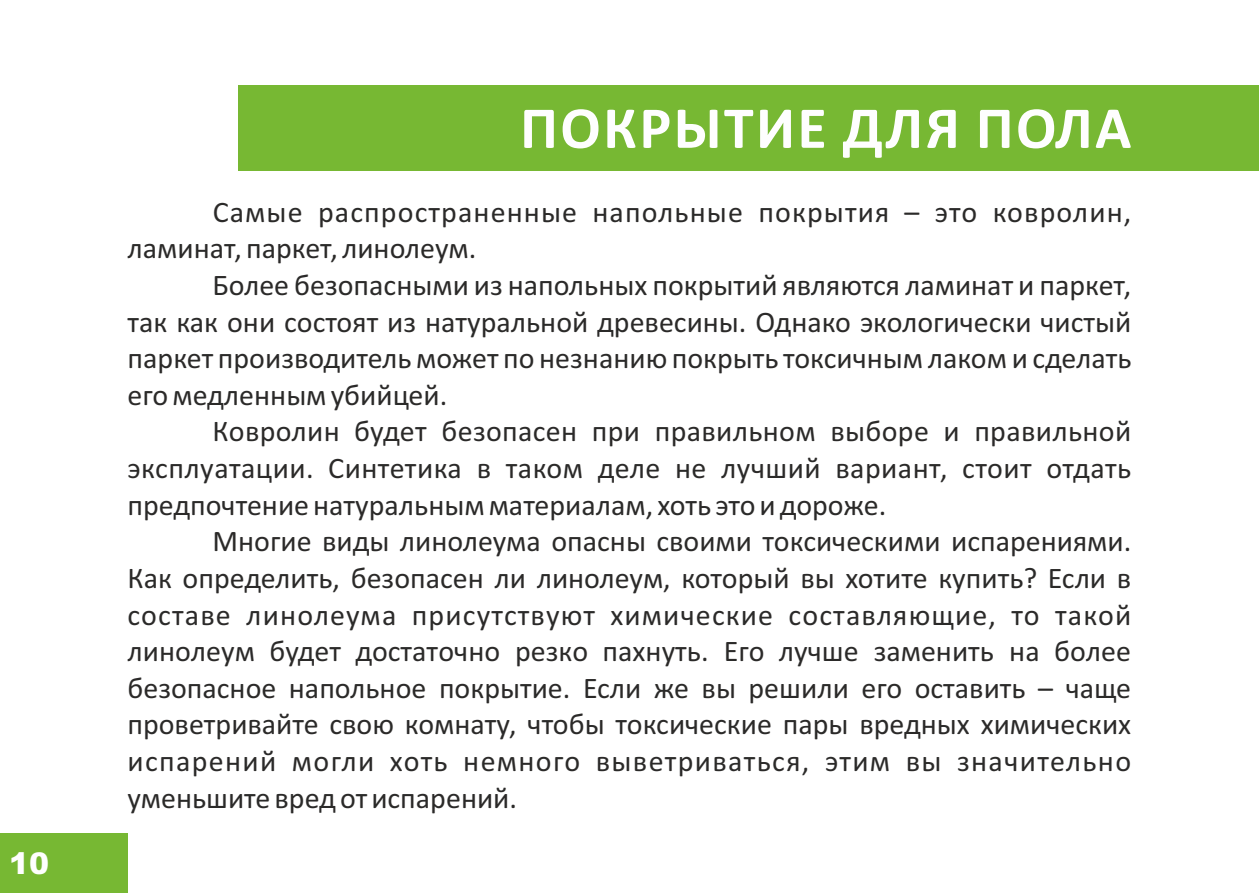
<style>
.page{position:relative;width:1259px;height:893px;background:#fff}
.page>*{position:absolute;margin:0;border:0;box-sizing:border-box;transform-origin:0 0}
.t1{font:700 60px "Calibri";letter-spacing:.04em;color:#fefefe}
.t2{font:30px/36.6px "Calibri";color:#2b2a29;text-align:justify}
.t3{font:30px/36.6px "Calibri";letter-spacing:.035em;color:#2b2a29}
.t4{font:900 30px "Arial";color:#fefefe}
</style>
<div class="page">
<div style="left:238px;top:85px;width:1021px;height:85px;background:#77b833"></div>
<div style="left:0;top:833px;width:128px;height:60px;background:#77b833"></div>
<p class="t4" style="left:9px;top:852px;width:42px">10</p>
<h1 class="t1" style="left:520px;top:103px;width:613px">ПОКРЫТИЕ ДЛЯ ПОЛА</h1>
<p class="t3" style="left:128px;top:196px;width:1005px;text-indent:85px">Самые распространенные напольные покрытия – это ковролин, ламинат, паркет, линолеум.</p>
<p class="t2" style="left:128px;top:269px;width:1005px;text-indent:85px">Более безопасными из напольных покрытий являются ламинат и паркет, так как они состоят из натуральной древесины. Однако экологически чистый паркет производитель может по незнанию покрыть токсичным лаком и сделать его медленным убийцей.</p>
<p class="t2" style="left:127px;top:416px;width:1005px;text-indent:85px">Ковролин будет безопасен при правильном выборе и правильной эксплуатации. Синтетика в таком деле не лучший вариант, стоит отдать предпочтение натуральным материалам, хоть это и дороже.</p>
<p class="t2" style="left:127px;top:526px;width:1005px;text-indent:85px">Многие виды линолеума опасны своими токсическими испарениями.<br>Как определить, безопасен ли линолеум, который вы хотите купить? Если в составе линолеума присутствуют химические составляющие, то такой линолеум будет достаточно резко пахнуть. Его лучше заменить на более безопасное напольное покрытие. Если же вы решили его оставить – чаще проветривайте свою комнату, чтобы токсические пары вредных химических испарений могли хоть немного выветриваться, этим вы значительно уменьшите вред от испарений.</p>
</div>
